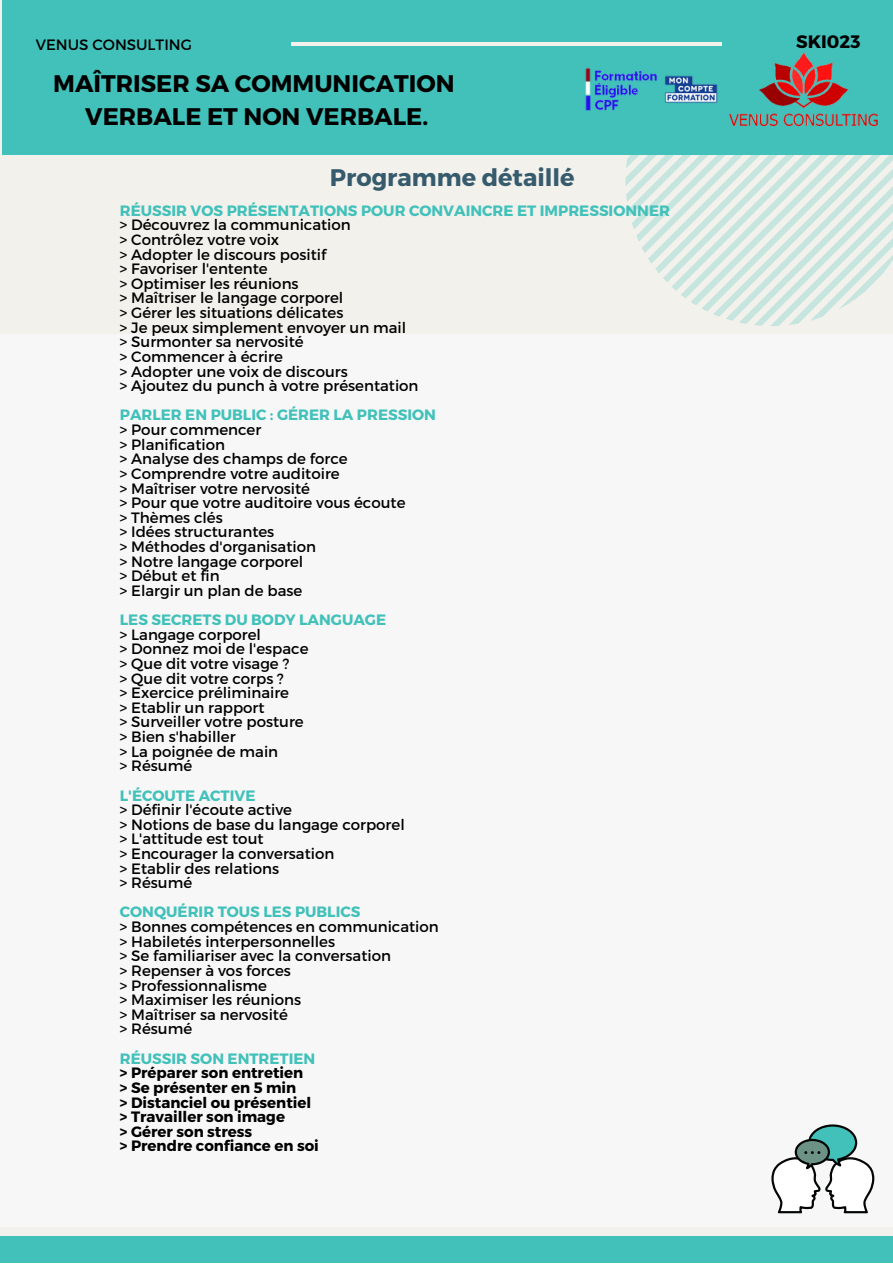
<style>
.page{position:relative;width:893px;height:1264px;background:#fff}
.page>*{position:absolute;margin:0;border:0;box-sizing:border-box;transform-origin:0 0}
.t1{font:700 24px/32.5px "Montserrat";color:#000;text-align:center}
.t2{font:700 24px "Montserrat";color:#365b6d}
.t3{font:700 18px "Montserrat";color:#000}
.t4{font:15px/14.5px "Montserrat";color:#000}
.t5{font:700 15px "Montserrat";color:#41c1ba}
.t6{font:700 15px/14.5px "Montserrat";color:#000}
</style>
<div class="page">
<div style="left:0;top:0;width:892px;height:1262px;background:#f2f1ec"></div>
<div style="left:0;top:334px;width:892px;height:892px;background:#f7f7f7"></div>
<div style="left:2px;top:0;width:890px;height:154px;background:#41c1ba"></div>
<svg style="left:625px;top:45px;width:267px;height:281px"></svg>
<hr style="left:291px;top:42px;width:431px;height:3px;background:#f2f1ec">
<div style="left:0;top:1236px;width:461px;height:26px;background:#41c1ba"></div>
<div style="left:422px;top:1236px;width:470px;height:26px;background:#41c1ba"></div>
<img style="left:729px;top:52px;width:148px;height:73px">
<img style="left:585px;top:64px;width:137px;height:51px">
<svg style="left:771px;top:1124px;width:104px;height:89px"></svg>
<p class="t4" style="left:36px;top:36px;width:158px">VENUS CONSULTING</p>
<h1 class="t1" style="left:53px;top:66px;width:403px">MAÎTRISER SA COMMUNICATION<br>VERBALE ET NON VERBALE.</h1>
<h1 class="t2" style="left:330px;top:162px;width:246px">Programme détaillé</h1>
<p class="t5" style="left:120px;top:201px;width:551px">RÉUSSIR VOS PRÉSENTATIONS POUR CONVAINCRE ET IMPRESSIONNER</p>
<p class="t4" style="left:120px;top:217px;width:300px">&gt; Découvrez la communication<br>&gt; Contrôlez votre voix<br>&gt; Adopter le discours positif<br>&gt; Favoriser l'entente<br>&gt; Optimiser les réunions<br>&gt; Maîtriser le langage corporel<br>&gt; Gérer les situations délicates<br>&gt; Je peux simplement envoyer un mail<br>&gt; Surmonter sa nervosité<br>&gt; Commencer à écrire<br>&gt; Adopter une voix de discours<br>&gt; Ajoutez du punch à votre présentation</p>
<p class="t5" style="left:120px;top:405px;width:317px">PARLER EN PUBLIC : GÉRER LA PRESSION</p>
<p class="t4" style="left:120px;top:421px;width:287px">&gt; Pour commencer<br>&gt; Planification<br>&gt; Analyse des champs de force<br>&gt; Comprendre votre auditoire<br>&gt; Maîtriser votre nervosité<br>&gt; Pour que votre auditoire vous écoute &gt; Thèmes clés<br>&gt; Idées structurantes<br>&gt; Méthodes d'organisation<br>&gt; Notre langage corporel<br>&gt; Début et fin<br>&gt; Elargir un plan de base</p>
<p class="t5" style="left:120px;top:610px;width:268px">LES SECRETS DU BODY LANGUAGE</p>
<p class="t4" style="left:120px;top:626px;width:190px">&gt; Langage corporel<br>&gt; Donnez moi de l'espace &gt; Que dit votre visage ?<br>&gt; Que dit votre corps ?<br>&gt; Exercice préliminaire<br>&gt; Etablir un rapport<br>&gt; Surveiller votre posture &gt; Bien s'habiller<br>&gt; La poignée de main<br>&gt; Résumé</p>
<p class="t5" style="left:120px;top:785px;width:137px">L'ÉCOUTE ACTIVE</p>
<p class="t4" style="left:120px;top:801px;width:286px">&gt; Définir l'écoute active<br>&gt; Notions de base du langage corporel &gt; L'attitude est tout<br>&gt; Encourager la conversation<br>&gt; Etablir des relations<br>&gt; Résumé</p>
<p class="t5" style="left:120px;top:902px;width:242px">CONQUÉRIR TOUS LES PUBLICS</p>
<p class="t4" style="left:120px;top:918px;width:320px">&gt; Bonnes compétences en communication &gt; Habiletés interpersonnelles<br>&gt; Se familiariser avec la conversation<br>&gt; Repenser à vos forces<br>&gt; Professionnalisme<br>&gt; Maximiser les réunions<br>&gt; Maîtriser sa nervosité<br>&gt; Résumé</p>
<p class="t5" style="left:120px;top:1048px;width:197px">RÉUSSIR SON ENTRETIEN</p>
<p class="t6" style="left:120px;top:1064px;width:200px">&gt; Préparer son entretien<br>&gt; Se présenter en 5 min<br>&gt; Distanciel ou présentiel &gt; Travailler son image<br>&gt; Gérer son stress<br>&gt; Prendre confiance en soi</p>
<p class="t3" style="left:796px;top:30px;width:66px">SKI023</p>
</div>
